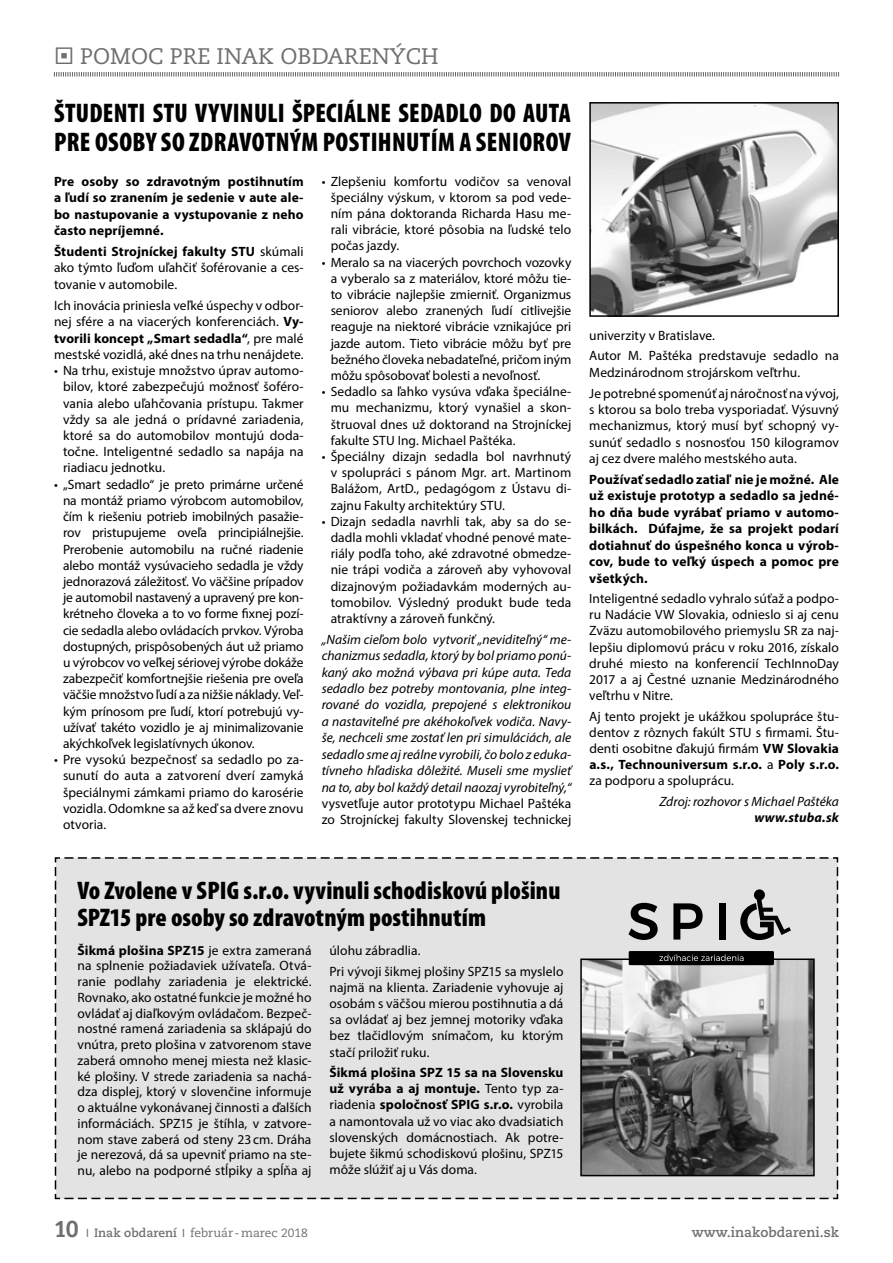
<style>
.page{position:relative;width:893px;height:1263px;background:#fff}
.page>*{position:absolute;margin:0;border:0;box-sizing:border-box;transform-origin:0 0}
.t1{font:900 condensed 27px/28.7px "Myriad Pro";letter-spacing:.015em;color:#000;scale:.95 1}
.t2{font:900 condensed 25.5px/27px "Myriad Pro";letter-spacing:.005em;color:#000}
.t3{font:22.5px "Caecilia LT Pro 55 Roman";color:#706f6f}
.t4{font:13.5px/16.2px "Myriad Pro";letter-spacing:.005em;color:#000;text-align:justify}
.t5{font:italic 13.5px/16.5px "Myriad Pro";color:#000;text-align:justify}
.t6{font:700 13.5px/16.5px "Myriad Pro";letter-spacing:.01em;color:#000;text-align:justify}
.t7{font:700 13.5px "Caecilia LT Pro 75";color:#706f6f}
.t8{font:italic 700 13.5px "Myriad Pro";letter-spacing:.015em;color:#000}
.t9{font:12px "Caecilia LT Pro 55 Roman";color:#706f6f}
.s1{font-weight:700}
.s2{font-family:"Officina San Itc TEE";font-weight:700;font-size:24px}
.s3{font-family:"Myriad Pro"}
.s4{font-family:"Caecilia LT Pro 75";font-weight:700}
</style>
<div class="page">
<svg style="left:54px;top:72px;width:785px;height:5px"></svg>
<div style="left:54px;top:857px;width:785px;height:343px;background:#e3e3e3"></div>
<img style="left:583px;top:961px;width:229px;height:212px">
<div style="left:580px;top:958px;width:235px;height:218px;border:2px solid #000"></div>
<img style="left:592px;top:105px;width:244px;height:209px">
<div style="left:589px;top:102px;width:250px;height:215px;border:2px solid #000"></div>
<svg style="left:628px;top:903px;width:30px;height:37px"></svg>
<svg style="left:673px;top:903px;width:30px;height:36px"></svg>
<div style="left:719px;top:903px;width:7px;height:36px;background:#000"></div>
<div style="left:629px;top:951px;width:145px;height:14px;background:#000"></div>
<svg style="left:659px;top:954px;width:84px;height:7px"></svg>
<svg style="left:740px;top:889px;width:51px;height:51px;background:#959595"></svg>
<h3 class="t3" style="left:54px;top:41px;width:386px">◻ POMOC PRE INAK OBDARENÝCH</h3>
<h1 class="t1" style="left:54px;top:99px;width:63px">ŠTUDENTI</h1>
<h1 class="t1" style="left:54px;top:99px;width:533px;text-indent:99px">STU VYVIN ULI ŠPECIÁLNE SE DADLO DO AUTA<br>PRE OSOBY SO ZDRAVOTNÝM POSTIHN</h1>
<h1 class="t1" style="left:406px;top:128px;width:68px">UTÍM ASENI</h1>
<h1 class="t1" style="left:519px;top:128px;width:54px">OROV</h1>
<p class="t6" style="left:54px;top:172px;width:251px">Pre osoby so zdravotným postihnutím a ľudí so zranením je sedenie v aute ale&shy;bo nastupovanie a vystupovanie z neho často nepríjemné.</p>
<p class="t4" style="left:54px;top:243px;width:251px"><span class="s1">Študenti Strojníckej fakulty STU</span> skúmali ako týmto ľuďom uľahčiť šoférovanie a ces&shy;tovanie v automobile.</p>
<p class="t4" style="left:54px;top:297px;width:251px">Ich inovácia priniesla veľké úspechy v odbor&shy;nej sfére a na viacerých konferenciách. <span class="s1">Vy&shy;tvorili koncept „Smart sedadla“</span>, pre malé mestské vozidlá, aké dnes na trhu nenájdete.</p>
<p class="t4" style="left:63px;top:362px;width:242px;text-indent:-9px">• Na trhu, existuje množstvo úprav automo&shy;bilov, ktoré zabezpečujú možnosť šoféro&shy;vania alebo uľahčovania prístupu. Takmer vždy sa ale jedná o prídavné zariadenia, ktoré sa do automobilov montujú doda&shy;točne. Inteligentné sedadlo sa napája na riadiacu jednotku.</p>
<p class="t4" style="left:63px;top:476px;width:242px;text-indent:-9px">• „Smart sedadlo“ je preto primárne určené na montáž priamo výrobcom automobilov, čím k riešeniu potrieb imobilných pasažie&shy;rov pristupujeme oveľa principiálnejšie.<br>Prerobenie automobilu na ručné riadenie alebo montáž vysúvacieho sedadla je vždy jednorazová záležitosť. Vo väčšine prípadov je automobil nastavený a upravený pre kon&shy;krétneho človeka a to vo forme fixnej pozí&shy;cie sedadla alebo ovládacích prvkov. Výroba dostupných, prispôsobených áut už priamo u výrobcov vo veľkej sériovej výrobe dokáže zabezpečiť komfortnejšie riešenia pre oveľa väčšie množstvo ľudí a za nižšie náklady. Veľ&shy;kým prínosom pre ľudí, ktorí potrebujú vy&shy;užívať takéto vozidlo je aj minimalizovanie akýchkoľvek legislatívnych úkonov.</p>
<p class="t4" style="left:63px;top:751px;width:242px;text-indent:-9px">• Pre vysokú bezpečnosť sa sedadlo po za&shy;sunutí do auta a zatvorení dverí zamyká špeciálnymi zámkami priamo do karosérie vozidla. Odomkne sa až keď sa dvere znovu otvoria.</p>
<p class="t4" style="left:331px;top:173px;width:242px;text-indent:-9px">• Zlepšeniu komfortu vodičov sa venoval špeciálny výskum, v ktorom sa pod vede&shy;ním pána doktoranda Richarda Hasu me&shy;rali vibrácie, ktoré pôsobia na ľudské telo počas jazdy.</p>
<p class="t4" style="left:331px;top:254px;width:242px;text-indent:-9px">• Meralo sa na viacerých povrchoch vozovky a vyberalo sa z materiálov, ktoré môžu tie&shy;to vibrácie najlepšie zmierniť. Organizmus seniorov alebo zranených ľudí citlivejšie reaguje na niektoré vibrácie vznikajúce pri jazde autom. Tieto vibrácie môžu byť pre bežného človeka nebadateľné, pričom iným môžu spôsobovať bolesti a nevoľnosť.</p>
<p class="t4" style="left:331px;top:383px;width:242px;text-indent:-9px">• Sedadlo sa ľahko vysúva vďaka špeciálne&shy;mu mechanizmu, ktorý vynašiel a skon&shy;štruoval dnes už doktorand na Strojníckej fakulte STU Ing. Michael Paštéka.</p>
<p class="t4" style="left:331px;top:448px;width:242px;text-indent:-9px">• Špeciálny dizajn sedadla bol navrhnutý v spolupráci s pánom Mgr. art. Martinom Balážom, ArtD., pedagógom z Ústavu di&shy;zajnu Fakulty architektúry STU.</p>
<p class="t4" style="left:331px;top:513px;width:242px;text-indent:-9px">• Dizajn sedadla navrhli tak, aby sa do se&shy;dadla mohli vkladať vhodné penové mate&shy;riály podľa toho, aké zdravotné obmedze&shy;nie trápi vodiča a zároveň aby vyhovoval dizajnovým požiadavkám moderných au&shy;tomobilov. Výsledný produkt bude teda atraktívny a zároveň funkčný.</p>
<p class="t5" style="left:322px;top:631px;width:251px">„Našim cieľom bolo vytvoriť „neviditeľný“ me&shy;chanizmus sedadla, ktorý by bol priamo ponú&shy;kaný ako možná výbava pri kúpe auta. Teda sedadlo bez potreby montovania, plne integ&shy;rované do vozidla, prepojené s elektronikou a nastaviteľné pre akéhokoľvek vodiča. Navy&shy;še, nechceli sme zostať len pri simuláciách, ale sedadlo sme aj reálne vyrobili, čo bolo z eduka&shy;tívneho hľadiska dôležité. Museli sme myslieť na to, aby bol každý detail naozaj vyrobiteľný,“</p>
<p class="t4" style="left:322px;top:795px;width:251px">vysvetľuje autor prototypu Michael Paštéka zo Strojníckej fakulty Slovenskej technickej</p>
<p class="t4" style="left:589px;top:325px;width:251px;line-height:20.7px">univerzity v Bratislave.<br>Autor M. Paštéka predstavuje sedadlo na</p>
<p class="t4" style="left:589px;top:362px;width:251px;line-height:20.7px">Medzinárodnom strojárskom veľtrhu.<br>Je potrebné spomenúť aj náročnosť na vývoj,</p>
<p class="t4" style="left:589px;top:401px;width:251px">s ktorou sa bolo treba vysporiadať. Výsuvný mechanizmus, ktorý musí byť schopný vy&shy;sunúť sedadlo s nosnosťou 150 kilogramov aj cez dvere malého mestského auta.</p>
<p class="t6" style="left:589px;top:471px;width:251px">Používať sedadlo zatiaľ nie je možné. Ale už existuje prototyp a sedadlo sa jedné&shy;ho dňa bude vyrábať priamo v automo&shy;bilkách. Dúfajme, že sa projekt podarí dotiahnuť do úspešného konca u výrob&shy;cov, bude to veľký úspech a pomoc pre všetkých.</p>
<p class="t4" style="left:589px;top:590px;width:251px">Inteligentné sedadlo vyhralo súťaž a podpo&shy;ru Nadácie VW Slovakia, odnieslo si aj cenu Zväzu automobilového priemyslu SR za naj&shy;lepšiu diplomovú prácu v roku 2016, získalo druhé miesto na konferencií TechInnoDay 2017 a aj Čestné uznanie Medzinárodného veľtrhu v Nitre.</p>
<p class="t4" style="left:589px;top:708px;width:251px">Aj tento projekt je ukážkou spolupráce štu&shy;dentov z rôznych fakúlt STU s firmami. Štu&shy;denti osobitne ďakujú firmám <span class="s1">VW Slovakia a.s., Technouniversum s.r.o.</span> a <span class="s1">Poly s.r.o. </span>za podporu a spoluprácu.</p>
<p class="t5" style="left:659px;top:793px;width:181px">Zdroj: rozhovor s Michael Paštéka</p>
<p class="t8" style="left:754px;top:809px;width:86px">www.stuba.sk</p>
<h2 class="t2" style="left:78px;top:877px;width:484px">VO ZVOLENE V SPIG S.R.O. VYVINULI SCHODISKOVÚ PLOŠINU<br>SPZ15 PRE OSOBY SO ZDRAVOTNÝM POSTIHNUTÍM</h2>
<p class="t4" style="left:78px;top:942px;width:235px;line-height:15.8px"><span class="s1">Šikmá plošina SPZ15</span> je extra zameraná na splnenie požiadaviek užívateľa. Otvá&shy;ranie podlahy zariadenia je elektrické.<br>Rovnako, ako ostatné funkcie je možné ho ovládať aj diaľkovým ovládačom. Bezpeč&shy;nostné ramená zariadenia sa sklápajú do vnútra, preto plošina v zatvorenom stave zaberá omnoho menej miesta než klasic&shy;ké plošiny. V strede zariadenia sa nachá&shy;dza displej, ktorý v slovenčine informuje o aktuálne vykonávanej činnosti a ďalších informáciách. SPZ15 je štíhla, v zatvore&shy;nom stave zaberá od steny 23cm. Dráha je nerezová, dá sa upevniť priamo na ste&shy;nu, alebo na podporné stĺpiky a spĺňa aj</p>
<p class="t4" style="left:329px;top:940px;width:235px;line-height:20.4px">úlohu zábradlia.<br>Pri vývoji šikmej plošiny SPZ15 sa myslelo</p>
<p class="t4" style="left:329px;top:979px;width:235px">najmä na klienta. Zariadenie vyhovuje aj osobám s väčšou mierou postihnutia a dá sa ovládať aj bez jemnej motoriky vďaka bez tlačidlovým snímačom, ku ktorým stačí priložiť ruku.</p>
<p class="t4" style="left:329px;top:1064px;width:235px"><span class="s1">Šikmá plošina SPZ 15 sa na Slovensku už vyrába a aj montuje.</span> Tento typ za&shy;riadenia <span class="s1">spoločnosť SPIG s.r.o.</span> vyrobila a namontovala už vo viac ako dvadsiatich slovenských domácnostiach. Ak potre&shy;bujete šikmú schodiskovú plošinu, SPZ15 môže slúžiť aj u Vás doma.</p>
<p class="t9" style="left:54px;top:1225px;width:255px"><span class="s2">10</span> <span class="s3">I</span> <span class="s4">Inak obdarení</span> <span class="s3">I</span> FEBRUÁR -MAREC 2018</p>
<p class="t7" style="left:692px;top:1223px;width:149px">www.inakobdareni.sk</p>
</div>
